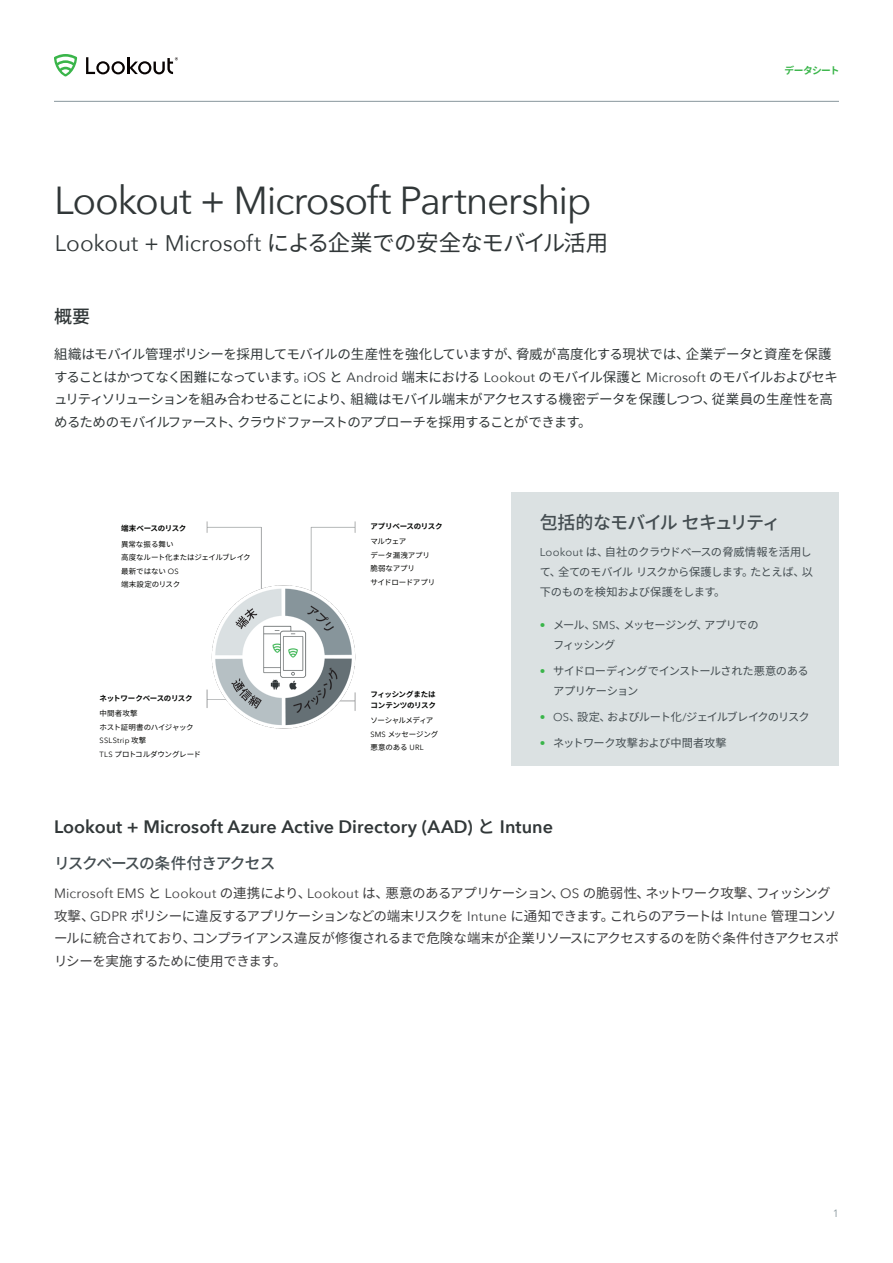
<style>
.page{position:relative;width:893px;height:1263px;background:#fff}
.page>*{position:absolute;margin:0;border:0;box-sizing:border-box;transform-origin:0 0}
.Lookout_Header{font:39px "Avenir Next";letter-spacing:-.035em;color:#313738}
.Lookout_Subhead{font:22.5px "Avenir Next";letter-spacing:-.005em;color:#313738}
.Lookout_Body_Header{font:600 18px "Avenir Next";letter-spacing:.005em;color:#313738}
.SideNote_SubHeader{font:500 18px "Noto Sans CJ Kjp";letter-spacing:-.07em;color:#444d51}
.Lookout_Body_Header-2{font:500 18px "Noto Sans CJ Kjp";color:#313738}
.Lookout_BodyCopy_Sub{font:500 15.75px "Noto Sans CJ Kjp";letter-spacing:-.07em;color:#444d51}
.Lookout_BodyCopy{font:13.5px/22.5px "Noto Sans CJ Kjp";letter-spacing:-.04em;color:#313738}
.Lookout_BodyCopy_Num{font:13.5px/22.5px "Noto Sans CJ Kjp";letter-spacing:-.045em;color:#3e3e3f}
.SideNote_BodyCopy{font:11.25px/20.2px "Noto Sans CJ Kjp";letter-spacing:-.03em;color:#444d51;text-align:justify}
.SideNote_BulletPoint{font:11.25px/19.5px "Noto Sans CJ Kjp";letter-spacing:-.055em;color:#444d51}
.SideNote_BulletPoint-2{font:11.25px "Noto Sans CJ Kjp";letter-spacing:-.075em;color:#444d51}
.SideNote_BulletPoint-3{font:11.25px "Noto Sans CJ Kjp";letter-spacing:-.02em;color:#444d51}
.t1{font:10.5px "Avenir Next LT Pro";color:#88969c}
.t2{font:700 9.75px "Noto Sans CJ Kjp";letter-spacing:-.07em;color:#3ab54a}
.Lookout_BodyCopy_Num-2{font:7.5px "Noto Sans CJ Kjp";letter-spacing:-.02em;color:#040503}
.Lookout_BodyCopy_Num-3{font:700 7.5px/10.5px "Noto Sans CJ Kjp";letter-spacing:-.035em;color:#040503}
.Lookout_BodyCopy_Num-4{font:7.5px "Noto Sans CJ Kjp";letter-spacing:-.045em;color:#040503}
.Lookout_BodyCopy_Num-5{font:7.5px "Avenir Next LT Pro";letter-spacing:.025em;color:#040503}
.Lookout_BodyCopy_Num-6{font:7.5px "Noto Sans CJ Kjp";letter-spacing:-.075em;color:#040503}
.Lookout_BodyCopy_Num-7{font:7.5px "Noto Sans CJ Kjp";color:#040503}
.s1{font-family:"Noto Sans CJ Kjp"}
.s2{font-family:"Avenir Next"}
.s3{font-family:"Avenir Next LT Pro"}
.s4{font-family:"Avenir Next LT Pro";color:#3ab54a}
.s5{font-family:"Noto Sans CJ Kjp";font-weight:500}
</style>
<div class="page">
<hr style="left:54px;top:101px;width:785px;height:1px;background:#88969c">
<svg style="left:54px;top:54px;width:23px;height:23px"></svg>
<svg style="left:86px;top:57px;width:92px;height:17px"></svg>
<img style="left:206px;top:521px;width:150px;height:208px">
<div style="left:511px;top:492px;width:328px;height:274px;background:#dbe1e2"></div>
<p class="Lookout_Header" style="left:54px;top:167px;width:539px">Lookout + Microsoft Partnership</p>
<p class="Lookout_Subhead" style="left:55px;top:224px;width:555px">Lookout + Microsoft <span class="s1">による企業での安全なモバイル活用</span></p>
<p class="t2" style="left:784px;top:65px;width:56px">データシート</p>
<p class="Lookout_Body_Header-2" style="left:54px;top:307px;width:38px">概要</p>
<p class="Lookout_BodyCopy" style="left:54px;top:343px;width:785px">組織はモバイル管理ポリシーを採用してモバイルの生産性を強化していますが、脅威が高度化する現状では、企業データと資産を保護することはかつてなく困難になっています。<span class="s2">iOS</span> と <span class="s2">Android</span> 端末における <span class="s2">Lookout</span> のモバイル保護と <span class="s2">Microsoft</span> のモバイルおよびセキュリティソリューションを組み合わせることにより、組織はモバイル端末がアクセスする機密データを保護しつつ、従業員の生産性を高めるためのモバイルファースト、クラウドファーストのアプローチを採用することができます。</p>
<p class="Lookout_BodyCopy_Num-3" style="left:121px;top:523px;width:67px">端末ベースのリスク</p>
<p class="Lookout_BodyCopy_Num-3" style="left:370px;top:521px;width:74px">アプリベースのリスク</p>
<p class="Lookout_BodyCopy_Num-7" style="left:121px;top:540px;width:54px">異常な振る舞い</p>
<p class="Lookout_BodyCopy_Num-2" style="left:121px;top:553px;width:131px">高度なルート化またはジェイルブレイク</p>
<p class="Lookout_BodyCopy_Num-2" style="left:121px;top:567px;width:59px">最新ではない <span class="s3">OS</span></p>
<p class="Lookout_BodyCopy_Num-2" style="left:121px;top:580px;width:61px">端末設定のリスク</p>
<p class="Lookout_BodyCopy_Num-3" style="left:100px;top:693px;width:94px">ネットワークベースのリスク</p>
<p class="Lookout_BodyCopy_Num-2" style="left:100px;top:709px;width:39px">中間者攻撃</p>
<p class="Lookout_BodyCopy_Num-4" style="left:100px;top:723px;width:96px">ホスト証明書のハイジャック</p>
<p class="Lookout_BodyCopy_Num-5" style="left:100px;top:736px;width:48px">SSLStrip <span class="s1">攻撃</span></p>
<p class="Lookout_BodyCopy_Num-2" style="left:100px;top:750px;width:103px"><span class="s3">TLS</span> プロトコルダウングレード</p>
<p class="Lookout_BodyCopy_Num-2" style="left:370px;top:537px;width:37px">マルウェア</p>
<p class="Lookout_BodyCopy_Num-2" style="left:370px;top:551px;width:61px">データ漏洩アプリ</p>
<p class="Lookout_BodyCopy_Num-2" style="left:370px;top:564px;width:46px">脆弱なアプリ</p>
<p class="Lookout_BodyCopy_Num-2" style="left:370px;top:578px;width:66px">サイドロードアプリ</p>
<p class="Lookout_BodyCopy_Num-3" style="left:371px;top:689px;width:67px">フィッシングまたはコンテンツのリスク</p>
<p class="Lookout_BodyCopy_Num-6" style="left:370px;top:716px;width:64px">ソーシャルメディア</p>
<p class="Lookout_BodyCopy_Num-2" style="left:370px;top:730px;width:70px"><span class="s3">SMS</span> メッセージング</p>
<p class="Lookout_BodyCopy_Num-2" style="left:370px;top:743px;width:55px">悪意のある <span class="s3">URL</span></p>
<p class="SideNote_SubHeader" style="left:540px;top:512px;width:242px">包括的なモバイル セキュリティ</p>
<p class="SideNote_BodyCopy" style="left:540px;top:542px;width:275px"><span class="s3">Lookout</span> は、自社のクラウドベースの脅威情報を活用して、全てのモバイルリスクから保護します。たとえば、以下のものを検知および保護をします。</p>
<p class="SideNote_BulletPoint" style="left:553px;top:616px;width:207px;text-indent:-14px"><span class="s4">•</span> メール、<span class="s3">SMS</span>、メッセージング、アプリでのフィッシング</p>
<p class="SideNote_BulletPoint" style="left:553px;top:661px;width:257px;text-indent:-14px"><span class="s4">•</span> サイドローディングでインストールされた悪意のあるアプリケーション</p>
<p class="SideNote_BulletPoint-2" style="left:540px;top:710px;width:272px"><span class="s4">•</span> <span class="s3">OS</span>、設定、およびルート化<span class="s3">/</span>ジェイルブレイクのリスク</p>
<p class="SideNote_BulletPoint-3" style="left:540px;top:737px;width:188px"><span class="s4">•</span> ネットワーク攻撃および中間者攻撃</p>
<p class="Lookout_Body_Header" style="left:54px;top:811px;width:501px">Lookout + Microsoft Azure Active Directory (AAD) <span class="s5">と</span> Intune</p>
<p class="Lookout_BodyCopy_Sub" style="left:54px;top:854px;width:223px">リスクベースの条件付きアクセス</p>
<p class="Lookout_BodyCopy_Num" style="left:54px;top:882px;width:786px"><span class="s2">Microsoft EMS</span> と <span class="s2">Lookout</span> の連携により、<span class="s2">Lookout</span> は、悪意のあるアプリケーション、<span class="s2">OS</span> の脆弱性、ネットワーク攻撃、フィッシング攻撃、<span class="s2">GDPR</span> ポリシーに違反するアプリケーションなどの端末リスクを <span class="s2">Intune</span> に通知できます。これらのアラートは <span class="s2">Intune</span> 管理コンソールに統合されており、コンプライアンス違反が修復されるまで危険な端末が企業リソースにアクセスするのを防ぐ条件付きアクセスポリシーを実施するために使用できます。</p>
<p class="t1" style="left:833px;top:1207px;width:8px">1</p>
</div>
